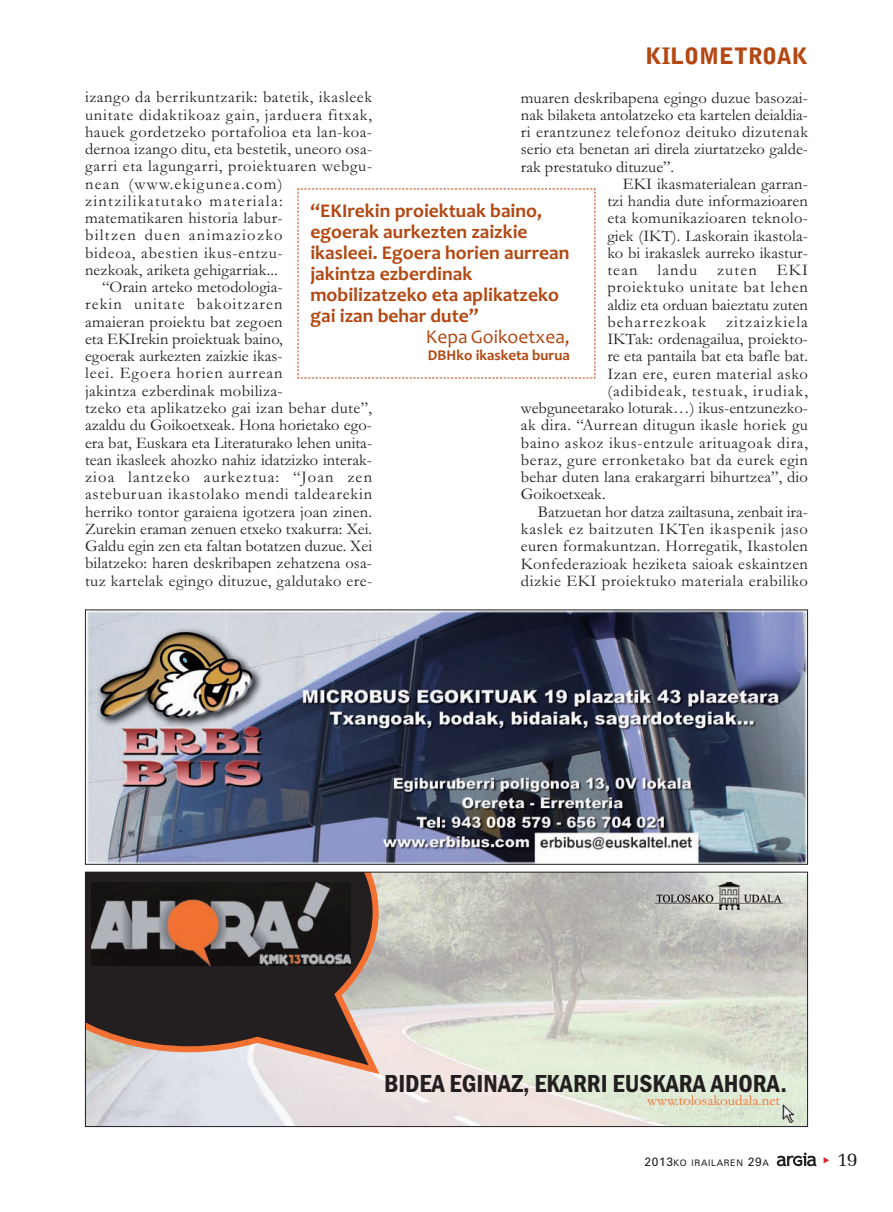
<style>
.page{position:relative;width:893px;height:1212px;background:#fff}
.page>*{position:absolute;margin:0;border:0;box-sizing:border-box;transform-origin:0 0}
.t1{font:600 condensed 25.5px "Franklin Gothic";color:#231f20}
.t2{font:900 22.5px "Bell Gothic Std";color:#b34812}
.t3{font:700 19.5px/21px "Candara";color:#b34812}
.t4{font:19.5px "Candara";color:#b34812}
.t5{font:19.5px "Memoir";color:#231f20}
.t6{font:16.5px "Garamond";letter-spacing:.02em;color:#231f20}
.t7{font:16.5px "Garamond";color:#231f20}
.t8{font:16.5px "Garamond";letter-spacing:.05em;color:#231f20}
.t9{font:16.5px "Garamond";letter-spacing:.045em;color:#231f20}
.t10{font:16.5px "Garamond";letter-spacing:.07em;color:#231f20}
.t11{font:16.5px "Garamond";letter-spacing:.08em;color:#231f20}
.t12{font:16.5px "Garamond";letter-spacing:.04em;color:#231f20}
.t13{font:16.5px "Garamond";letter-spacing:.06em;color:#231f20}
.t14{font:15px "Garamond";color:#f37133}
.t15{font:700 15px "Candara";color:#b34812}
.t16{font:9px "Zurich BT";letter-spacing:.075em;color:#231f20}
.s1{font-size:12px}
</style>
<div class="page">
<svg style="left:777px;top:1152px;width:39px;height:14px"></svg>
<img style="left:344px;top:874px;width:462px;height:251px">
<img style="left:87px;top:1074px;width:205px;height:51px">
<svg style="left:87px;top:874px;width:293px;height:200px;fill:#231f20"></svg>
<img style="left:91px;top:883px;width:260px;height:82px">
<img style="left:782px;top:1104px;width:12px;height:19px">
<img style="left:655px;top:883px;width:127px;height:26px">
<div style="left:85px;top:872px;width:723px;height:255px;border:1px solid #231f20"></div>
<img style="left:87px;top:611px;width:719px;height:252px">
<div style="left:85px;top:609px;width:723px;height:256px;border:1px solid #231f20"></div>
<svg style="left:297px;top:188px;width:299px;height:191px"></svg>
<h2 class="t2" style="left:645px;top:47px;width:164px">KILOMETROAK</h2>
<p class="t6" style="left:85px;top:91px;width:289px">izango da berrikuntzarik: batetik, ikasleek</p>
<p class="t8" style="left:85px;top:109px;width:289px">unitate didaktikoaz gain, jarduera fitxak,</p>
<p class="t6" style="left:85px;top:126px;width:289px">hauek gordetzeko portafolioa eta lan-koa-</p>
<p class="t6" style="left:85px;top:143px;width:289px">dernoa izango ditu, eta bestetik, uneoro osa-</p>
<p class="t12" style="left:85px;top:160px;width:289px">garri eta lagungarri, proiektuaren webgu-</p>
<p class="t11" style="left:85px;top:178px;width:199px">nean (www.ekigunea.com)</p>
<p class="t11" style="left:85px;top:195px;width:199px">zintzilikatutako materiala:</p>
<p class="t6" style="left:85px;top:212px;width:199px">matematikaren historia labur-</p>
<p class="t11" style="left:85px;top:230px;width:199px">biltzen duen animaziozko</p>
<p class="t9" style="left:85px;top:247px;width:199px">bideoa, abestien ikus-entzu-</p>
<p class="t6" style="left:85px;top:264px;width:194px">nezkoak, ariketa gehigarriak...</p>
<p class="t6" style="left:102px;top:281px;width:182px">“Orain arteko metodologia-</p>
<p class="t10" style="left:85px;top:299px;width:199px">rekin unitate bakoitzaren</p>
<p class="t6" style="left:85px;top:316px;width:199px">amaieran proiektu bat zegoen</p>
<p class="t7" style="left:85px;top:333px;width:199px">eta EKIrekin proiektuak baino,</p>
<p class="t7" style="left:85px;top:350px;width:199px">egoerak aurkezten zaizkie ikas-</p>
<p class="t13" style="left:85px;top:368px;width:199px">leei. Egoera horien aurrean</p>
<p class="t6" style="left:85px;top:385px;width:199px">jakintza ezberdinak mobiliza-</p>
<p class="t6" style="left:85px;top:402px;width:289px">tzeko eta aplikatzeko gai izan behar dute”,</p>
<p class="t7" style="left:85px;top:419px;width:289px">azaldu du Goikoetxeak. Hona horietako ego-</p>
<p class="t7" style="left:85px;top:437px;width:289px">era bat, Euskara eta Literaturako lehen unita-</p>
<p class="t7" style="left:85px;top:454px;width:289px">tean ikasleek ahozko nahiz idatzizko interak-</p>
<p class="t10" style="left:85px;top:471px;width:289px">zioa lantzeko aurkeztua: “Joan zen</p>
<p class="t8" style="left:85px;top:488px;width:289px">asteburuan ikastolako mendi taldearekin</p>
<p class="t6" style="left:85px;top:506px;width:289px">herriko tontor garaiena igotzera joan zinen.</p>
<p class="t7" style="left:85px;top:523px;width:289px">Zurekin eraman zenuen etxeko txakurra: Xei.</p>
<p class="t7" style="left:85px;top:540px;width:289px">Galdu egin zen eta faltan botatzen duzue. Xei</p>
<p class="t6" style="left:85px;top:557px;width:289px">bilatzeko: haren deskribapen zehatzena osa-</p>
<p class="t6" style="left:85px;top:575px;width:289px">tuz kartelak egingo dituzue, galdutako ere-</p>
<p class="t6" style="left:521px;top:92px;width:289px">muaren deskribapena egingo duzue basozai-</p>
<p class="t7" style="left:521px;top:109px;width:289px">nak bilaketa antolatzeko eta kartelen deialdia-</p>
<p class="t6" style="left:521px;top:126px;width:289px">ri erantzunez telefonoz deituko dizutenak</p>
<p class="t7" style="left:521px;top:143px;width:289px">serio eta benetan ari direla ziurtatzeko galde-</p>
<p class="t7" style="left:521px;top:161px;width:155px">rak prestatuko dituzue”.</p>
<p class="t6" style="left:623px;top:178px;width:186px">EKI ikasmaterialean garran-</p>
<p class="t6" style="left:607px;top:195px;width:202px">tzi handia dute informazioaren</p>
<p class="t6" style="left:607px;top:212px;width:202px">eta komunikazioaren teknolo-</p>
<p class="t6" style="left:607px;top:230px;width:202px">giek (IKT). Laskorain ikastola-</p>
<p class="t6" style="left:607px;top:247px;width:202px">ko bi irakaslek aurreko ikastur-</p>
<p class="t10" style="left:607px;top:264px;width:202px">tean landu zuten EKI</p>
<p class="t8" style="left:607px;top:282px;width:202px">proiektuko unitate bat lehen</p>
<p class="t7" style="left:607px;top:299px;width:202px">aldiz eta orduan baieztatu zuten</p>
<p class="t10" style="left:607px;top:316px;width:202px">beharrezkoak zitzaizkiela</p>
<p class="t6" style="left:607px;top:333px;width:202px">IKTak: ordenagailua, proiekto-</p>
<p class="t7" style="left:607px;top:351px;width:202px">re eta pantaila bat eta bafle bat.</p>
<p class="t12" style="left:607px;top:368px;width:202px">Izan ere, euren material asko</p>
<p class="t13" style="left:607px;top:385px;width:202px">(adibideak, testuak, irudiak,</p>
<p class="t7" style="left:521px;top:402px;width:289px">webguneetarako loturak…) ikus-entzunezko-</p>
<p class="t6" style="left:521px;top:420px;width:289px">ak dira. “Aurrean ditugun ikasle horiek gu</p>
<p class="t9" style="left:521px;top:437px;width:289px">baino askoz ikus-entzule arituagoak dira,</p>
<p class="t6" style="left:521px;top:454px;width:289px">beraz, gure erronketako bat da eurek egin</p>
<p class="t6" style="left:521px;top:471px;width:289px">behar duten lana erakargarri bihurtzea”, dio</p>
<p class="t7" style="left:521px;top:489px;width:86px">Goikoetxeak.</p>
<p class="t7" style="left:538px;top:506px;width:272px">Batzuetan hor datza zailtasuna, zenbait ira-</p>
<p class="t9" style="left:521px;top:523px;width:289px">kaslek ez baitzuten IKTen ikaspenik jaso</p>
<p class="t6" style="left:521px;top:540px;width:289px">euren formakuntzan. Horregatik, Ikastolen</p>
<p class="t6" style="left:521px;top:558px;width:289px">Konfederazioak heziketa saioak eskaintzen</p>
<p class="t6" style="left:521px;top:575px;width:289px">dizkie EKI proiektuko materiala erabiliko</p>
<p class="t3" style="left:310px;top:203px;width:261px">“EKIrekin proiektuak baino, egoerak aurkezten zaizkie ikasleei. Egoera horien aurrean jakintza ezberdinak mobilizatzeko eta aplikatzeko gai izan behar dute”</p>
<p class="t4" style="left:426px;top:325px;width:146px">Kepa Goikoetxea,</p>
<p class="t15" style="left:428px;top:349px;width:143px">DBHko ikasketa burua</p>
<h1 class="t1" style="left:384px;top:1068px;width:404px">BIDEA EGINAZ, EKARRI EUSKARA AHORA.</h1>
<p class="t14" style="left:647px;top:1091px;width:134px">www.tolosakoudala.net</p>
<p class="t16" style="left:644px;top:1160px;width:126px"><span class="s1">2013</span>KO IRAILAREN <span class="s1">29</span>A</p>
<p class="t5" style="left:837px;top:1147px;width:22px">19</p>
</div>
